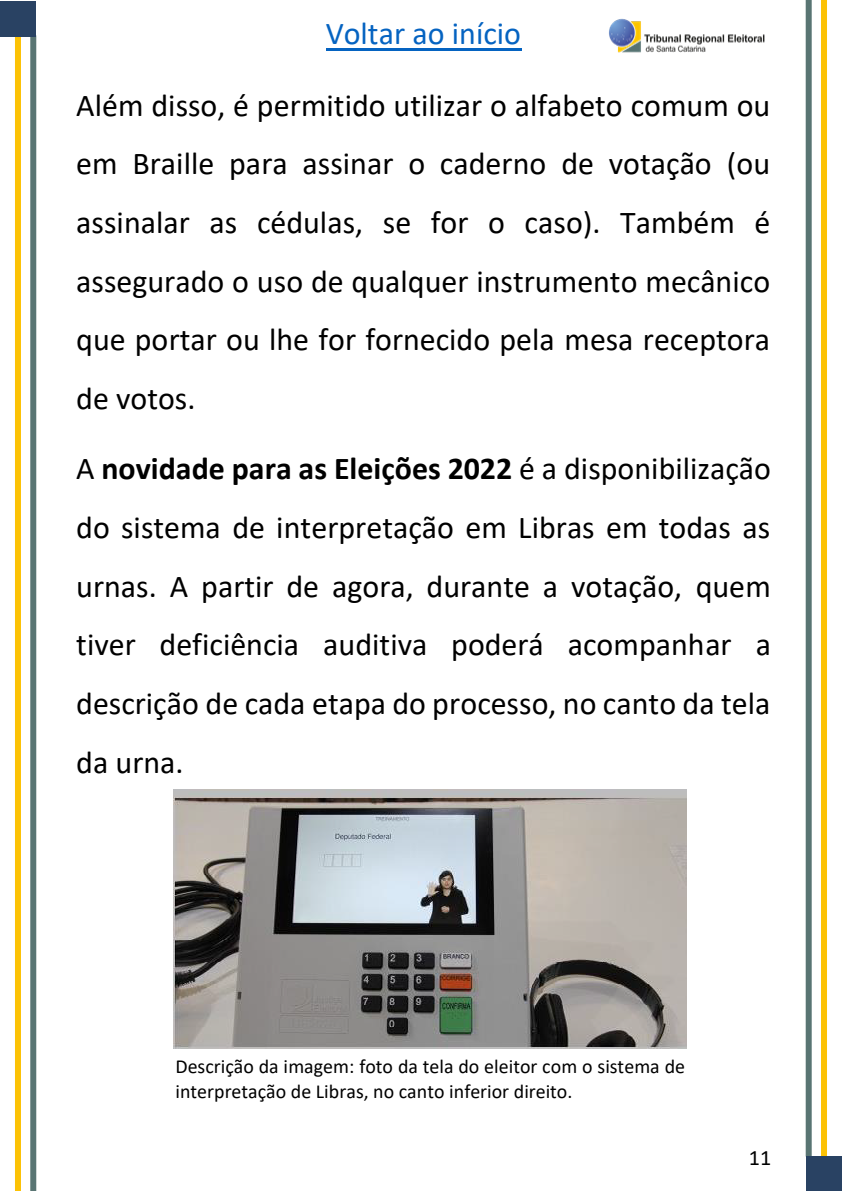
<style>
.page{position:relative;width:842px;height:1191px;background:#fff}
.page>*{position:absolute;margin:0;border:0;box-sizing:border-box;transform-origin:0 0}
.t1{font:32px/58.6px "Calibri";color:#000;text-align:justify}
.t2{font:32px "Calibri";color:#0563c1}
.t3{font:22px "Calibri";color:#000}
.t4{font:20px/24.4px "Calibri";color:#000}
.s1{font-weight:700}
</style>
<div class="page">
<div style="left:30px;top:35px;width:6px;height:1156px;background:#597573"></div>
<div style="left:821px;top:0;width:6px;height:1173px;background:#fcc205"></div>
<div style="left:15px;top:19px;width:6px;height:1172px;background:#fcc205"></div>
<div style="left:806px;top:0;width:6px;height:1156px;background:#597573"></div>
<div style="left:806px;top:1155px;width:36px;height:36px;background:#294263"></div>
<div style="left:0;top:1px;width:36px;height:36px;background:#294263"></div>
<img style="left:609px;top:18px;width:156px;height:35px">
<hr style="left:326px;top:48px;width:195px;height:2px;background:#0563c1">
<img style="left:174px;top:789px;width:513px;height:259px">
<p class="t2" style="left:326px;top:12px;width:197px">Voltar ao início</p>
<p class="t1" style="left:76px;top:75px;width:696px">Além disso, é permitido utilizar o alfabeto comum ou em Braille para assinar o caderno de votação (ou assinalar as cédulas, se for o caso). Também é assegurado o uso de qualquer instrumento mecânico que portar ou lhe for fornecido pela mesa receptora de votos.</p>
<p class="t1" style="left:76px;top:438px;width:696px">A <span class="s1">novidade para as Eleições 2022</span> é a disponibilização do sistema de interpretação em Libras em todas as urnas. A partir de agora, durante a votação, quem tiver deficiência auditiva poderá acompanhar a descrição de cada etapa do processo, no canto da tela da urna.</p>
<p class="t4" style="left:175px;top:1053px;width:511px">Descrição da imagem: foto da tela do eleitor com o sistema de interpretação de Libras, no canto inferior direito.</p>
<p class="t3" style="left:749px;top:1142px;width:24px">11</p>
</div>
